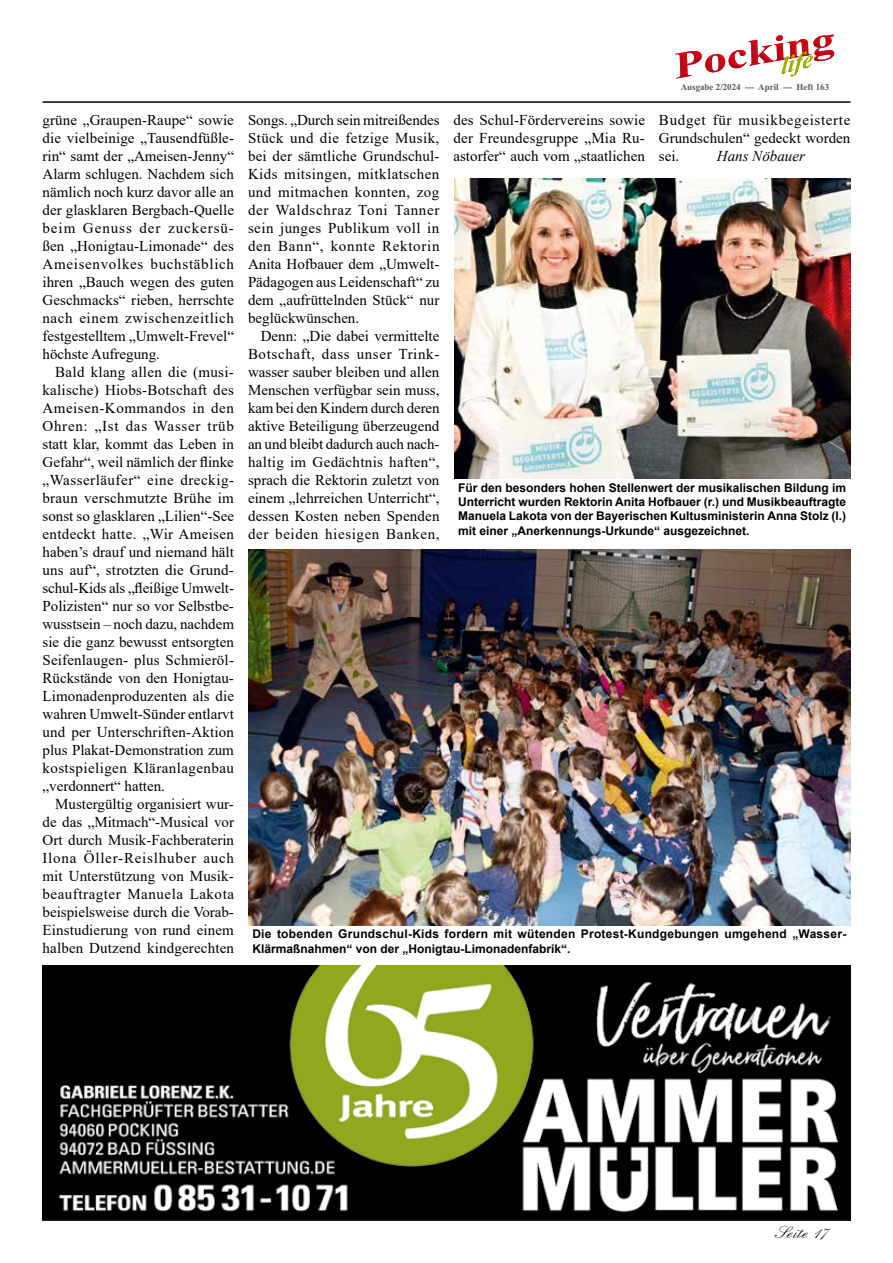
<style>
.page{position:relative;width:893px;height:1263px;background:#fff}
.page>*{position:absolute;margin:0;border:0;box-sizing:border-box;transform-origin:0 0}
.t1{font:18px "English 157 BT";color:#000}
.t2{font:15px/18px "Times New Roman";letter-spacing:.01em;color:#000;text-align:justify}
.t3{font:italic 15px "Times New Roman";color:#000}
.t4{font:700 12px/14.4px "Arial";color:#000;text-align:justify}
.t5{font:700 12px/14.4px "Arial";letter-spacing:.02em;color:#000}
.t6{font:700 9.15px "Times New Roman";color:#58585a}
</style>
<div class="page">
<hr style="left:43px;top:101px;width:807px;height:2px;background:#000">
<svg style="left:675px;top:34px;width:159px;height:45px"></svg>
<img style="left:248px;top:549px;width:602px;height:376px">
<img style="left:454px;top:179px;width:396px;height:300px">
<img style="left:43px;top:965px;width:807px;height:255px">
<p class="t2" style="left:43px;top:111px;width:193px">grüne „Graupen-Raupe“ sowie die vielbeinige „Tausendfüßle&shy;rin“ samt der „Ameisen-Jenny“ Alarm schlugen. Nachdem sich nämlich noch kurz davor alle an der glasklaren Bergbach-Quelle beim Genuss der zuckersü&shy;ßen „Honigtau-Limonade“ des Ameisenvolkes buchstäblich ihren „Bauch wegen des guten Geschmacks“ rieben, herrschte nach einem zwischenzeitlich festgestelltem „Umwelt-Frevel“ höchste Aufregung.</p>
<p class="t2" style="left:43px;top:363px;width:193px;text-indent:13px">Bald klang allen die (musi&shy;kalische) Hiobs-Botschaft des Ameisen-Kommandos in den Ohren: „Ist das Wasser trüb statt klar, kommt das Leben in Gefahr“, weil nämlich der flinke „Wasserläufer“ eine dreckig&shy;braun verschmutzte Brühe im sonst so glasklaren „Lilien“-See entdeckt hatte. „Wir Ameisen haben’s drauf und niemand hält uns auf“, strotzten die Grund&shy;schul-Kids als „fleißige Umwelt-Polizisten“ nur so vor Selbstbe&shy;wusstsein – noch dazu, nachdem sie die ganz bewusst entsorgten Seifenlaugen- plus Schmieröl-Rückstände von den Honigtau-Limonadenproduzenten als die wahren Umwelt-Sünder entlarvt und per Unterschriften-Aktion plus Plakat-Demonstration zum kostspieligen Kläranlagenbau „verdonnert“ hatten.</p>
<p class="t2" style="left:43px;top:795px;width:193px;text-indent:13px">Mustergültig organisiert wur&shy;de das „Mitmach“-Musical vor Ort durch Musik-Fachberaterin Ilona Öller-Reislhuber auch mit Unterstützung von Musik&shy;beauftragter Manuela Lakota beispielsweise durch die Vorab-Einstudierung von rund einem halben Dutzend kindgerechten</p>
<p class="t2" style="left:248px;top:111px;width:193px">Songs. „Durch sein mitreißendes Stück und die fetzige Musik, bei der sämtliche Grundschul-Kids mitsingen, mitklatschen und mitmachen konnten, zog der Waldschraz Toni Tanner sein junges Publikum voll in den Bann“, konnte Rektorin Anita Hofbauer dem „Umwelt-Pädagogen aus Leidenschaft“ zu dem „aufrüttelnden Stück“ nur beglückwünschen.</p>
<p class="t2" style="left:248px;top:327px;width:193px;text-indent:13px">Denn: „Die dabei vermittelte Botschaft, dass unser Trink&shy;wasser sauber bleiben und allen Menschen verfügbar sein muss, kam bei den Kindern durch deren aktive Beteiligung überzeugend an und bleibt dadurch auch nach&shy;haltig im Gedächtnis haften“, sprach die Rektorin zuletzt von einem „lehrreichen Unterricht“, dessen Kosten neben Spenden der beiden hiesigen Banken,</p>
<p class="t6" style="left:681px;top:84px;width:150px">Ausgabe 2/2024 --- April --- Heft 163</p>
<p class="t2" style="left:453px;top:111px;width:193px">des Schul-Fördervereins sowie der Freundesgruppe „Mia Ru&shy;astorfer“ auch vom „staatlichen</p>
<p class="t2" style="left:659px;top:111px;width:193px">Budget für musikbegeisterte Grundschulen“ gedeckt worden sei.</p>
<p class="t3" style="left:717px;top:146px;width:89px">Hans Nöbauer</p>
<p class="t4" style="left:458px;top:480px;width:390px">Für den besonders hohen Stellenwert der musikalischen Bildung im Unterricht wurden Rektorin Anita Hofbauer (r.) und Musikbeauftragte Manuela Lakota von der Bayerischen Kultusministerin Anna Stolz (l.) mit einer „Anerkennungs-Urkunde“ ausgezeichnet.</p>
<p class="t5" style="left:252px;top:927px;width:595px">Die tobenden Grundschul-Kids fordern mit wütenden Protest-Kundgebungen umgehend „Wasser-<br>Klärmaßnahmen“ von der „Honigtau-Limonadenfabrik“.</p>
<p class="t1" style="left:778px;top:1223px;width:52px">Seite 17</p>
</div>
